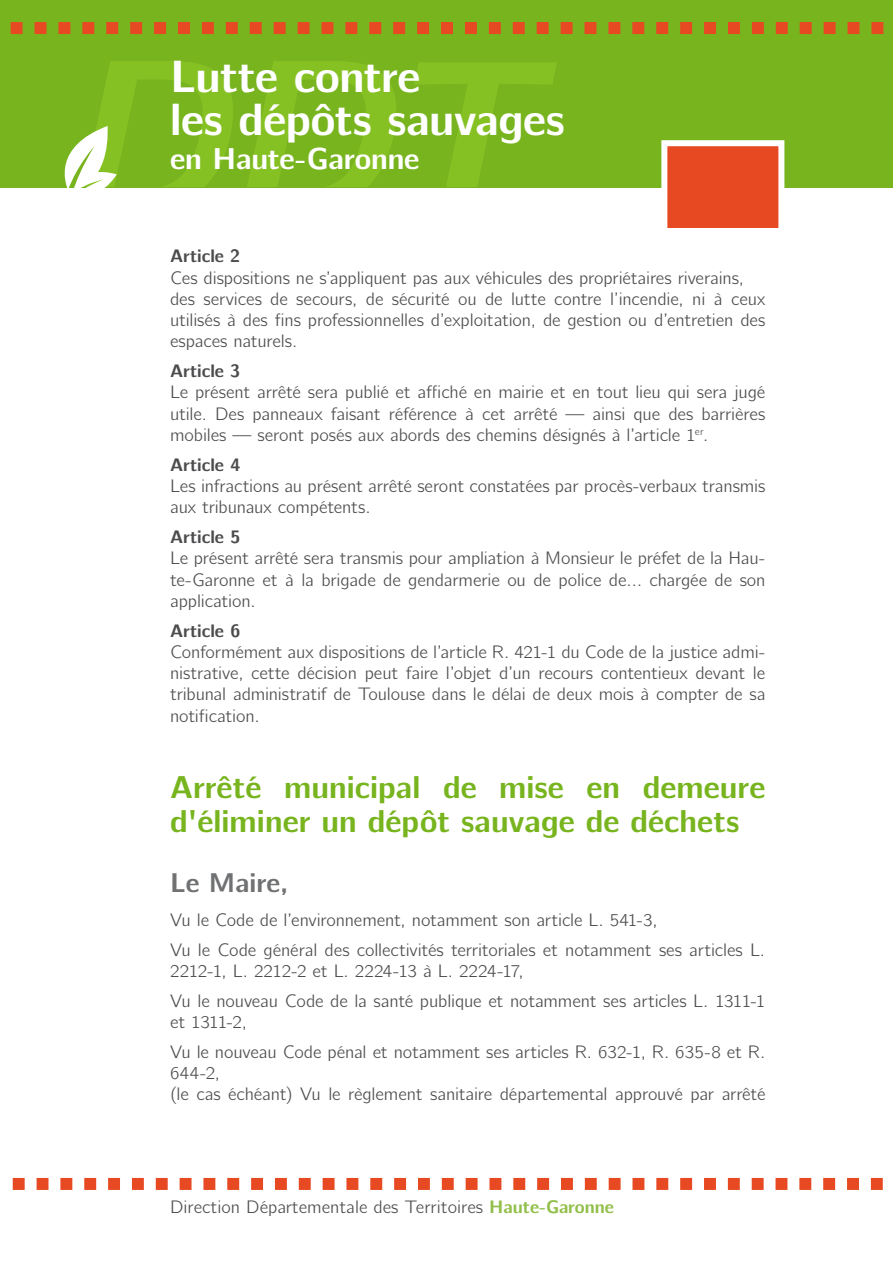
<style>
.page{position:relative;width:893px;height:1263px;background:#fff}
.page>*{position:absolute;margin:0;border:0;box-sizing:border-box;transform-origin:0 0}
.t1{font:700 45px/42.5px "CMU Bright";letter-spacing:-.01em;color:#fff}
.t2{font:700 31.5px/34px "CMU Bright";color:#77b41e}
.t3{font:700 30px "CMU Bright";color:#fff}
.t4{font:700 27px "CMU Bright";color:#707173}
.t5{font:18px/21.3px "CMU Bright";letter-spacing:-.01em;color:#4c4c4e}
.t6{font:700 18px "CMU Bright";letter-spacing:-.005em;color:#4c4c4e}
.s1{font-weight:700;color:#91bf49}
</style>
<div class="page">
<div style="left:0;top:0;width:893px;height:187px;background:#77b41e"></div>
<svg style="left:11px;top:22px;width:872px;height:12px"></svg>
<svg style="left:13px;top:1178px;width:870px;height:12px"></svg>
<svg style="left:52px;top:138px;width:65px;height:50px"></svg>
<div style="left:661px;top:140px;width:123px;height:94px;background:#e74a23;border:6px solid #fff"></div>
<svg style="left:84px;top:61px;width:473px;height:126px"></svg>
<h1 class="t1" style="left:170px;top:54px;width:396px">Lutte contre<br>les dépôts sauvages</h1>
<h3 class="t3" style="left:170px;top:133px;width:251px">en Haute-Garonne</h3>
<p class="t6" style="left:170px;top:241px;width:72px">Article 2</p>
<p class="t5" style="left:170px;top:265px;width:597px">Ces dispositions ne s’appliquent pas aux véhicules des propriétaires riverains, des services de secours, de sécurité ou de lutte contre l’incendie, ni à ceux utilisés à des fins professionnelles d’exploitation, de gestion ou d’entretien des espaces naturels.</p>
<p class="t6" style="left:170px;top:356px;width:72px">Article 3</p>
<p class="t5" style="left:170px;top:380px;width:597px;text-align:justify">Le présent arrêté sera publié et affiché en mairie et en tout lieu qui sera jugé utile. Des panneaux faisant référence à cet arrêté — ainsi que des barrières mobiles — seront posés aux abords des chemins désignés à l’article 1<sup>er</sup>.</p>
<p class="t6" style="left:170px;top:449px;width:72px">Article 4</p>
<p class="t5" style="left:170px;top:473px;width:597px">Les infractions au présent arrêté seront constatées par procès‑verbaux transmis aux tribunaux compétents.</p>
<p class="t6" style="left:170px;top:522px;width:72px">Article 5</p>
<p class="t5" style="left:170px;top:546px;width:597px;text-align:justify">Le présent arrêté sera transmis pour ampliation à Monsieur le préfet de la Hau&shy;te‑Garonne et à la brigade de gendarmerie ou de police de… chargée de son application.</p>
<p class="t6" style="left:170px;top:615px;width:72px">Article 6</p>
<p class="t5" style="left:170px;top:639px;width:597px;text-align:justify">Conformément aux dispositions de l’article R. 421-1 du Code de la justice admi&shy;nistrative, cette décision peut faire l’objet d’un recours contentieux devant le tribunal administratif de Toulouse dans le délai de deux mois à compter de sa notification.</p>
<h2 class="t2" style="left:170px;top:769px;width:597px">Arrêté municipal de mise en demeure d'éliminer un dépôt sauvage de déchets</h2>
<h3 class="t4" style="left:170px;top:860px;width:120px">Le Maire,</h3>
<p class="t5" style="left:170px;top:903px;width:597px;line-height:29.7px">Vu le Code de l’environnement, notamment son article L. 541-3,<br>Vu le Code général des collectivités territoriales et notamment ses articles L.</p>
<p class="t5" style="left:170px;top:954px;width:597px;line-height:29.7px">2212-1, L. 2212-2 et L. 2224-13 à L. 2224-17,<br>Vu le nouveau Code de la santé publique et notamment ses articles L. 1311-1</p>
<p class="t5" style="left:170px;top:1005px;width:597px;line-height:29.7px">et 1311-2,<br>Vu le nouveau Code pénal et notamment ses articles R. 632-1, R. 635-8 et R.</p>
<p class="t5" style="left:170px;top:1060px;width:597px">644-2,<br>(le cas échéant) Vu le règlement sanitaire départemental approuvé par arrêté</p>
<p class="t5" style="left:170px;top:1194px;width:445px">Direction Départementale des Territoires <span class="s1">Haute-Garonne</span></p>
</div>
